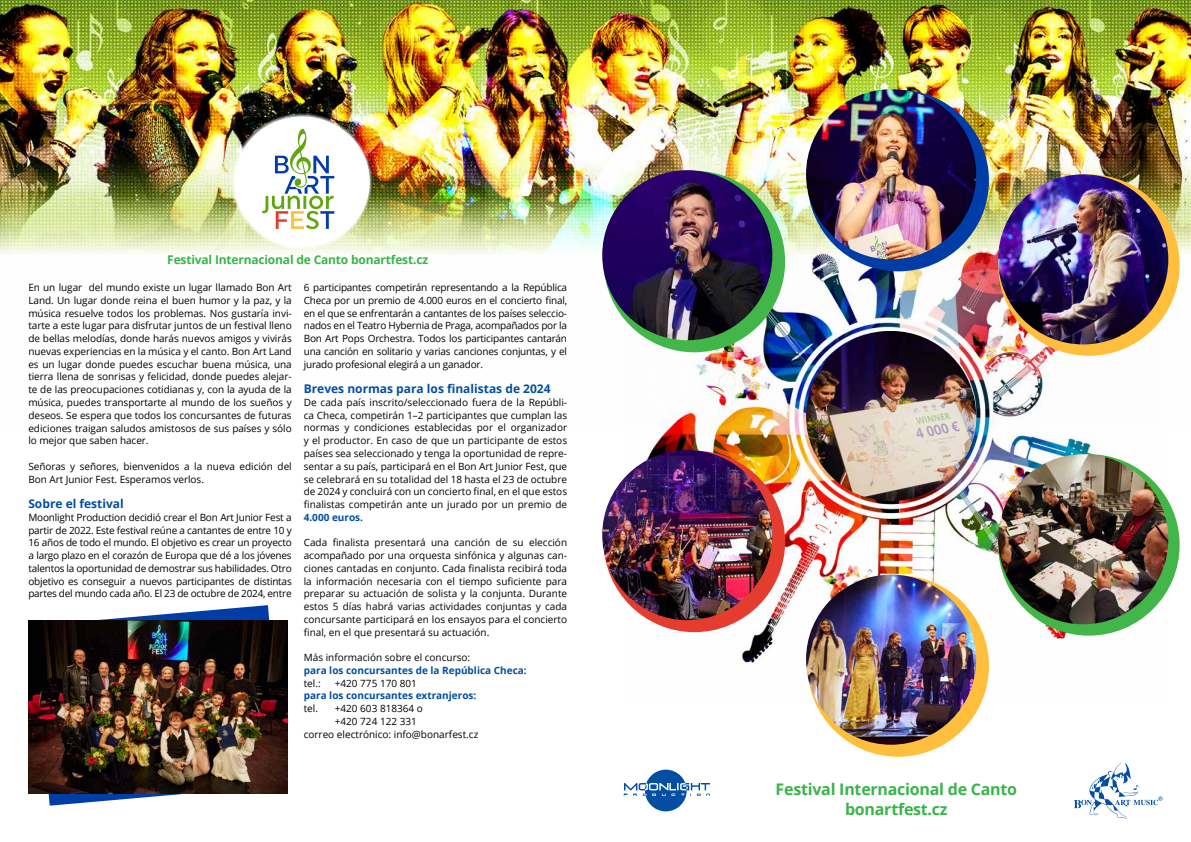
<style>
.page{position:relative;width:1191px;height:842px;background:#fff}
.page>*{position:absolute;margin:0;border:0;box-sizing:border-box;transform-origin:0 0}
.t1{font:700 16px/20px "Open Sans";letter-spacing:-.015em;color:#39b54a;text-align:center}
.t2{font:700 12px "Open Sans";color:#034ea2}
.t3{font:700 12px "Open Sans";letter-spacing:-.015em;color:#39b54a}
.t4{font:10px/12.8px "Open Sans";letter-spacing:-.005em;color:#000;text-align:justify}
.t5{font:700 10px "Open Sans";color:#034ea2}
</style>
<div class="page">
<svg style="left:1074px;top:762px;width:88px;height:57px"></svg>
<div style="left:645px;top:770px;width:41px;height:41px;background:#034ea2;border-radius:50%"></div>
<svg style="left:624px;top:783px;width:86px;height:13px"></svg>
<svg style="left:34px;top:605px;width:250px;height:201px"></svg>
<img style="left:631px;top:428px;width:531px;height:275px">
<img style="left:0;top:0;width:1191px;height:428px">
<div style="left:231px;top:113px;width:142px;height:137px;background:#fff;opacity:.75"></div>
<div style="left:234px;top:117px;width:136px;height:130px;background:#fff;border-radius:50%"></div>
<svg style="left:262px;top:129px;width:72px;height:100px"></svg>
<img style="left:806px;top:331px;width:170px;height:170px;border-radius:85px">
<div style="left:998px;top:174px;width:181px;height:182px;background:#ffbf3c;border-radius:50%"></div>
<div style="left:998px;top:454px;width:181px;height:182px;background:#43b649;border-radius:50%"></div>
<img style="left:998px;top:174px;width:170px;height:170px;border-radius:85px">
<img style="left:998px;top:454px;width:170px;height:170px;border-radius:85px">
<div style="left:603px;top:171px;width:182px;height:181px;background:#43b649;border-radius:50%"></div>
<div style="left:603px;top:451px;width:182px;height:181px;background:#e43d30;border-radius:50%"></div>
<div style="left:807px;top:90px;width:182px;height:181px;background:#003da6;border-radius:50%"></div>
<div style="left:807px;top:575px;width:182px;height:182px;background:#ffbf3c;border-radius:50%"></div>
<img style="left:602px;top:170px;width:170px;height:170px;border-radius:85px">
<img style="left:602px;top:450px;width:170px;height:170px;border-radius:85px">
<img style="left:806px;top:89px;width:170px;height:170px;border-radius:85px">
<img style="left:806px;top:575px;width:170px;height:170px;border-radius:85px">
<img style="left:28px;top:620px;width:260px;height:173px">
<p class="t3" style="left:167px;top:251px;width:262px">Festival Internacional de Canto bonartfest.cz</p>
<p class="t4" style="left:28px;top:281px;width:265px">En un lugar del mundo existe un lugar llamado Bon Art Land. Un lugar donde reina el buen humor y la paz, y la música resuelve todos los problemas. Nos gustaría invi&shy;tarte a este lugar para disfrutar juntos de un festival lleno de bellas melodías, donde harás nuevos amigos y vivirás nuevas experiencias en la música y el canto. Bon Art Land es un lugar donde puedes escuchar buena música, una tierra llena de sonrisas y felicidad, donde puedes alejar&shy;te de las preocupaciones cotidianas y, con la ayuda de la música, puedes transportarte al mundo de los sueños y deseos. Se espera que todos los concursantes de futuras ediciones traigan saludos amistosos de sus países y sólo lo mejor que saben hacer.</p>
<p class="t4" style="left:28px;top:459px;width:265px">Señoras y señores, bienvenidos a la nueva edición del<br>Bon Art Junior Fest. Esperamos verlos.</p>
<p class="t2" style="left:28px;top:495px;width:97px">Sobre el festival</p>
<p class="t4" style="left:28px;top:510px;width:265px">Moonlight Production decidió crear el Bon Art Junior Fest a partir de 2022. Este festival reúne a cantantes de entre 10 y 16 años de todo el mundo. El objetivo es crear un proyecto a largo plazo en el corazón de Europa que dé a los jóvenes talentos la oportunidad de demostrar sus habilidades. Otro objetivo es conseguir a nuevos participantes de distintas partes del mundo cada año. El 23 de octubre de 2024, entre</p>
<p class="t4" style="left:304px;top:281px;width:265px">6 participantes competirán representando a la República Checa por un premio de 4.000 euros en el concierto final, en el que se enfrentarán a cantantes de los países seleccio&shy;nados en el Teatro Hybernia de Praga, acompañados por la Bon Art Pops Orchestra. Todos los participantes cantarán una canción en solitario y varias canciones conjuntas, y el jurado profesional elegirá a un ganador.</p>
<p class="t2" style="left:304px;top:380px;width:248px">Breves normas para los finalistas de 2024</p>
<p class="t4" style="left:304px;top:396px;width:265px">De cada país inscrito/seleccionado fuera de la Repúbli&shy;ca Checa, competirán 1–2 participantes que cumplan las normas y condiciones establecidas por el organizador y el productor. En caso de que un participante de estos países sea seleccionado y tenga la oportunidad de repre&shy;sentar a su país, participará en el Bon Art Junior Fest, que se celebrará en su totalidad del 18 hasta el 23 de octubre de 2024 y concluirá con un concierto final, en el que estos finalistas competirán ante un jurado por un premio de</p>
<p class="t5" style="left:304px;top:510px;width:61px">4.000 euros.</p>
<p class="t4" style="left:304px;top:536px;width:265px">Cada finalista presentará una canción de su elección acompañado por una orquesta sinfónica y algunas can&shy;ciones cantadas en conjunto. Cada finalista recibirá toda la información necesaria con el tiempo suficiente para preparar su actuación de solista y la conjunta. Durante estos 5 días habrá varias actividades conjuntas y cada concursante participará en los ensayos para el concierto final, en el que presentará su actuación.</p>
<p class="t4" style="left:304px;top:651px;width:168px">Más información sobre el concurso:</p>
<p class="t5" style="left:304px;top:663px;width:224px">para los concursantes de la República Checa:</p>
<p class="t4" style="left:304px;top:676px;width:18px">tel.:</p>
<p class="t4" style="left:335px;top:676px;width:84px">+420 775 170 801</p>
<p class="t5" style="left:304px;top:689px;width:174px">para los concursantes extranjeros:</p>
<p class="t4" style="left:304px;top:702px;width:16px">tel.</p>
<p class="t4" style="left:335px;top:702px;width:90px">+420 603 818364 o</p>
<p class="t4" style="left:335px;top:715px;width:84px">+420 724 122 331</p>
<p class="t4" style="left:304px;top:727px;width:176px">correo electrónico: info@bonarfest.cz</p>
<h1 class="t1" style="left:775px;top:778px;width:243px">Festival Internacional de Canto bonartfest.cz</h1>
</div>
